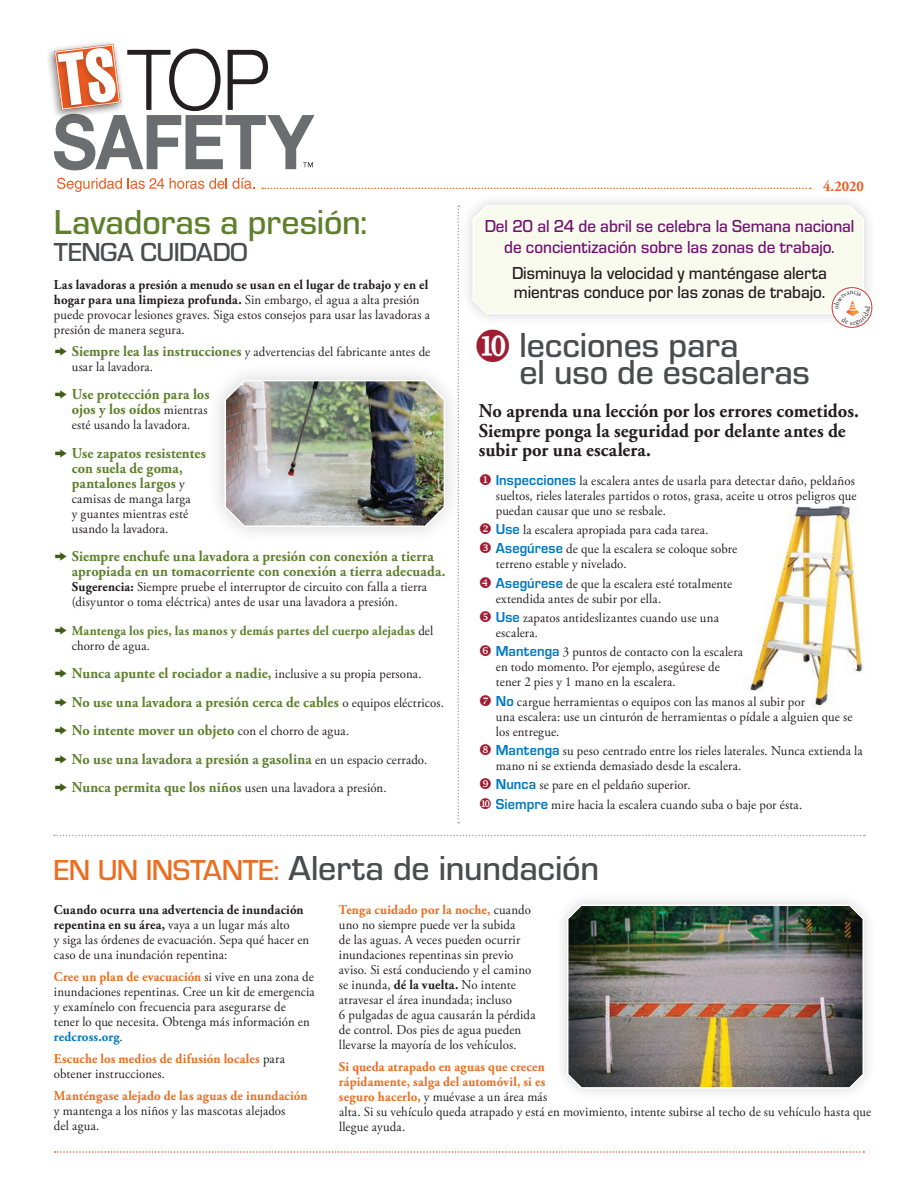
<style>
.page{position:relative;width:918px;height:1188px;background:#fff}
.page>*{position:absolute;margin:0;border:0;box-sizing:border-box;transform-origin:0 0}
.t1{font:500 36px "Eurostile T";letter-spacing:-.005em;color:#4b4c4d}
.t2{font:500 36px "Eurostile T";letter-spacing:-.005em;color:#5e802c}
.t3{font:500 27px "Eurostile T";letter-spacing:-.02em;color:#4b4c4d}
.t4{font:700 19.5px/19.5px "Adobe Garamond Pro";letter-spacing:.005em;color:#231f20;scale:.95 1}
.t5{font:500 18px/21px "Eurostile T";letter-spacing:-.005em;color:#711271;text-align:center;scale:.95 1}
.t6{font:500 18px/19.5px "Eurostile T";letter-spacing:-.005em;color:#231f20;scale:.95 1}
.t7{font:700 15px/15px "Adobe Garamond Pro";letter-spacing:.01em;color:#5e802c;text-align:right;scale:.95 1}
.t8{font:700 15px "Eurostile T";letter-spacing:.005em;color:#0079c2;scale:.95 1}
.t9{font:700 15px "Adobe Garamond Pro";color:#f25b21;scale:.95 1}
.t10{font:13.5px/15px "Adobe Garamond Pro";letter-spacing:.01em;color:#231f20;scale:.95 1}
.t11{font:700 13.5px/15px "Adobe Garamond Pro";letter-spacing:.015em;color:#ec6e20;scale:.95 1}
.t12{font:700 13.5px/15px "Adobe Garamond Pro";letter-spacing:.015em;color:#5e802c;scale:.95 1}
.s1{font-weight:700}
.s2{font-family:"Zeal";font-size:15px;color:#405d18}
.s3{font-weight:700;font-size:15px;color:#5e802c}
.s4{font-family:"Zeal";font-weight:400;color:#405d18}
.s5{font-weight:400;font-size:13.5px;color:#231f20}
.s6{font-family:"Zeal";font-weight:400;font-size:15px;color:#405d18}
.s7{font-weight:400;color:#231f20}
.s8{color:#9f1c32}
.s9{font-family:"Eurostile T";font-weight:700;font-size:15px;color:#0079c2}
.s10{font-size:30px;color:#ec6e20}
.s11{font-weight:700;color:#ec6e20}
.s12{font-weight:700;color:#0079c2}
</style>
<div class="page">
<div style="left:49px;top:43px;width:73px;height:72px;background:#231f20;opacity:.3"></div>
<svg style="left:54px;top:44px;width:261px;height:126px"></svg>
<svg style="left:262px;top:188px;width:549px;height:1px"></svg>
<svg style="left:55px;top:1151px;width:809px;height:2px"></svg>
<svg style="left:57px;top:178px;width:65px;height:14px"></svg>
<svg style="left:128px;top:178px;width:36px;height:11px"></svg>
<svg style="left:170px;top:178px;width:85px;height:11px"></svg>
<div style="left:460px;top:193px;width:416px;height:134px;background:#231f20;opacity:.2"></div>
<svg style="left:54px;top:835px;width:811px;height:1px"></svg>
<svg style="left:457px;top:206px;width:2px;height:617px"></svg>
<div style="left:207px;top:362px;width:256px;height:183px;background:#231f20;opacity:.2"></div>
<img style="left:224px;top:378px;width:222px;height:150px">
<img style="left:743px;top:505px;width:121px;height:203px">
<div style="left:555px;top:892px;width:321px;height:209px;background:#f8f8f8"></div>
<img style="left:566px;top:903px;width:299px;height:185px">
<svg style="left:472px;top:204px;width:401px;height:124px"></svg>
<h1 class="t2" style="left:54px;top:202px;width:315px">Lavadoras a presión:</h1>
<h2 class="t3" style="left:54px;top:237px;width:195px">TENGA CUIDADO</h2>
<p class="t10" style="left:54px;top:278px;width:397px"><span class="s1">Las lavadoras a presión a menudo se usan en el lugar de trabajo y en el hogar para una limpieza profunda.</span> Sin embargo, el agua a alta presión puede provocar lesiones graves. Siga estos consejos para usar las lavadoras a presión de manera segura.</p>
<p class="t10" style="left:72px;top:344px;width:379px;text-indent:-18px"><span class="s2">k</span> <span class="s3">Siempre lea las instrucciones</span> y advertencias del fabricante antes de usar la lavadora.</p>
<h5 class="t7" style="left:54px;top:387px;width:165px"><span class="s4">k</span> Use protección para los ojos y los oídos <span class="s5">mientras</span></h5>
<h5 class="t10" style="left:72px;top:418px;width:126px">esté usando la lavadora.</h5>
<p class="t7" style="left:54px;top:446px;width:161px;text-align:center"><span class="s4">k</span> Use zapatos resistentes con suela de goma, pantalones largos <span class="s5">y</span></p>
<p class="t10" style="left:72px;top:491px;width:127px">camisas de manga larga y guantes mientras esté usando la lavadora.</p>
<h5 class="t7" style="left:72px;top:549px;width:395px;text-align:left;text-indent:-18px"><span class="s4">k</span> Siempre enchufe una lavadora a presión con conexión a tierra apropiada en un tomacorriente con conexión a tierra adecuada.</h5>
<p class="t10" style="left:72px;top:580px;width:375px"><span class="s1">Sugerencia:</span> Siempre pruebe el interruptor de circuito con falla a tierra (disyuntor o toma eléctrica) antes de usar una lavadora a presión.</p>
<p class="t12" style="left:72px;top:623px;width:382px;text-indent:-18px"><span class="s6">k</span> Mantenga los pies, las manos y demás partes del cuerpo alejadas <span class="s7">del chorro de agua.</span></p>
<p class="t7" style="left:54px;top:666px;width:388px"><span class="s4">k</span> Nunca apunte el rociador a nadie, <span class="s5">inclusive a su propia persona.</span></p>
<p class="t7" style="left:54px;top:695px;width:412px"><span class="s4">k</span> No use una lavadora a presión cerca de cables <span class="s5">o equipos eléctricos.</span></p>
<p class="t7" style="left:54px;top:723px;width:312px"><span class="s4">k</span> No intente mover un objeto <span class="s5">con el chorro de agua.</span></p>
<h5 class="t7" style="left:54px;top:752px;width:394px"><span class="s4">k</span> No use una lavadora a presión a gasolina <span class="s5">en un espacio cerrado.</span></h5>
<p class="t10" style="left:54px;top:781px;width:352px"><span class="s2">k</span> <span class="s3">Nunca permita que los niños</span> usen una lavadora a presión.</p>
<p class="t9" style="left:823px;top:177px;width:44px">4.2020</p>
<p class="t5" style="left:485px;top:215px;width:391px">Del 20 al 24 de abril se celebra la Semana nacional de concientización sobre las zonas de trabajo.</p>
<p class="t6" style="left:512px;top:263px;width:333px">Disminuya la velocidad y manténgase alerta mientras conduce por las zonas de trabajo.</p>
<p class="t1" style="left:520px;top:326px;width:221px">lecciones para</p>
<h1 class="t1" style="left:520px;top:353px;width:292px">el uso de escaleras</h1>
<h3 class="t4" style="left:479px;top:402px;width:402px">No aprenda una lección por los errores cometidos.<br>Siempre ponga la seguridad por delante antes de subir por una escalera.</h3>
<p class="t10" style="left:479px;top:473px;width:397px"><span class="s8">◆</span> <span class="s9">Inspecciones</span> la escalera antes de usarla para detectar daño, peldaños</p>
<p class="t10" style="left:496px;top:488px;width:381px">sueltos, rieles laterales partidos o rotos, grasa, aceite u otros peligros que</p>
<p class="t10" style="left:496px;top:503px;width:180px">puedan causar que uno se resbale.</p>
<p class="t10" style="left:479px;top:523px;width:243px"><span class="s8">❖</span> <span class="s9">Use</span> la escalera apropiada para cada tarea.</p>
<p class="t10" style="left:496px;top:542px;width:255px"><span class="s9">Asegúrese</span> de que la escalera se coloque sobre terreno estable y nivelado.</p>
<p class="t10" style="left:496px;top:576px;width:250px"><span class="s9">Asegúrese</span> de que la escalera esté totalmente extendida antes de subir por ella.</p>
<p class="t10" style="left:496px;top:611px;width:236px"><span class="s9">Use</span> zapatos antideslizantes cuando use una escalera.</p>
<p class="t8" style="left:496px;top:643px;width:69px">Mantenga</p>
<p class="t10" style="left:496px;top:660px;width:237px">en todo momento. Por ejemplo, asegúrese de tener 2 pies y 1 mano en la escalera.</p>
<p class="t10" style="left:496px;top:709px;width:377px">una escalera: use un cinturón de herramientas o pídale a alguien que se los entregue.</p>
<p class="t10" style="left:496px;top:744px;width:388px"><span class="s9">Mantenga</span> su peso centrado entre los rieles laterales. Nunca extienda la mano ni se extienda demasiado desde la escalera.</p>
<p class="t10" style="left:496px;top:778px;width:207px"><span class="s9">Nunca</span> se pare en el peldaño superior.</p>
<p class="t10" style="left:496px;top:797px;width:324px"><span class="s9">Siempre</span> mire hacia la escalera cuando suba o baje por ésta.</p>
<p class="t10" style="left:563px;top:645px;width:191px">3 puntos de contacto con la escalera</p>
<p class="t10" style="left:496px;top:694px;width:327px"><span class="s9">No</span> cargue herramientas o equipos con las manos al subir por</p>
<h1 class="t1" style="left:54px;top:849px;width:547px"><span class="s10">EN UN INSTANTE:</span> Alerta de inundación</h1>
<p class="t10" style="left:54px;top:903px;width:270px"><span class="s1">Cuando ocurra una advertencia de inundación repentina en su área,</span> vaya a un lugar más alto<br>y siga las órdenes de evacuación. Sepa qué hacer en caso de una inundación repentina:</p>
<p class="t10" style="left:54px;top:970px;width:276px"><span class="s11">Cree un plan de evacuación</span> si vive en una zona de inundaciones repentinas. Cree un kit de emergencia y examínelo con frecuencia para asegurarse de<br>tener lo que necesita. Obtenga más información en <span class="s12">redcross.org</span>.</p>
<p class="t11" style="left:54px;top:1051px;width:245px">Escuche los medios de difusión locales <span class="s7">para obtener instrucciones.</span></p>
<h5 class="t11" style="left:54px;top:1088px;width:268px">Manténgase alejado de las aguas de inundación</h5>
<p class="t10" style="left:54px;top:1103px;width:245px">y mantenga a los niños y las mascotas alejados del agua.</p>
<p class="t10" style="left:339px;top:903px;width:208px"><span class="s11">Tenga cuidado por la noche,</span> cuando uno no siempre puede ver la subida<br>de las aguas. A veces pueden ocurrir inundaciones repentinas sin previo aviso. Si está conduciendo y el camino se inunda, <span class="s1">dé la vuelta.</span> No intente atravesar el área inundada; incluso<br>6 pulgadas de agua causarán la pérdida de control. Dos pies de agua pueden llevarse la mayoría de los vehículos.</p>
<p class="t11" style="left:339px;top:1060px;width:221px">Si queda atrapado en aguas que crecen rápidamente, salga del automóvil, si es seguro hacerlo, <span class="s7">y muévase a un área más</span></p>
<p class="t10" style="left:339px;top:1105px;width:562px">alta. Si su vehículo queda atrapado y está en movimiento, intente subirse al techo de su vehículo hasta que llegue ayuda.</p>
</div>
